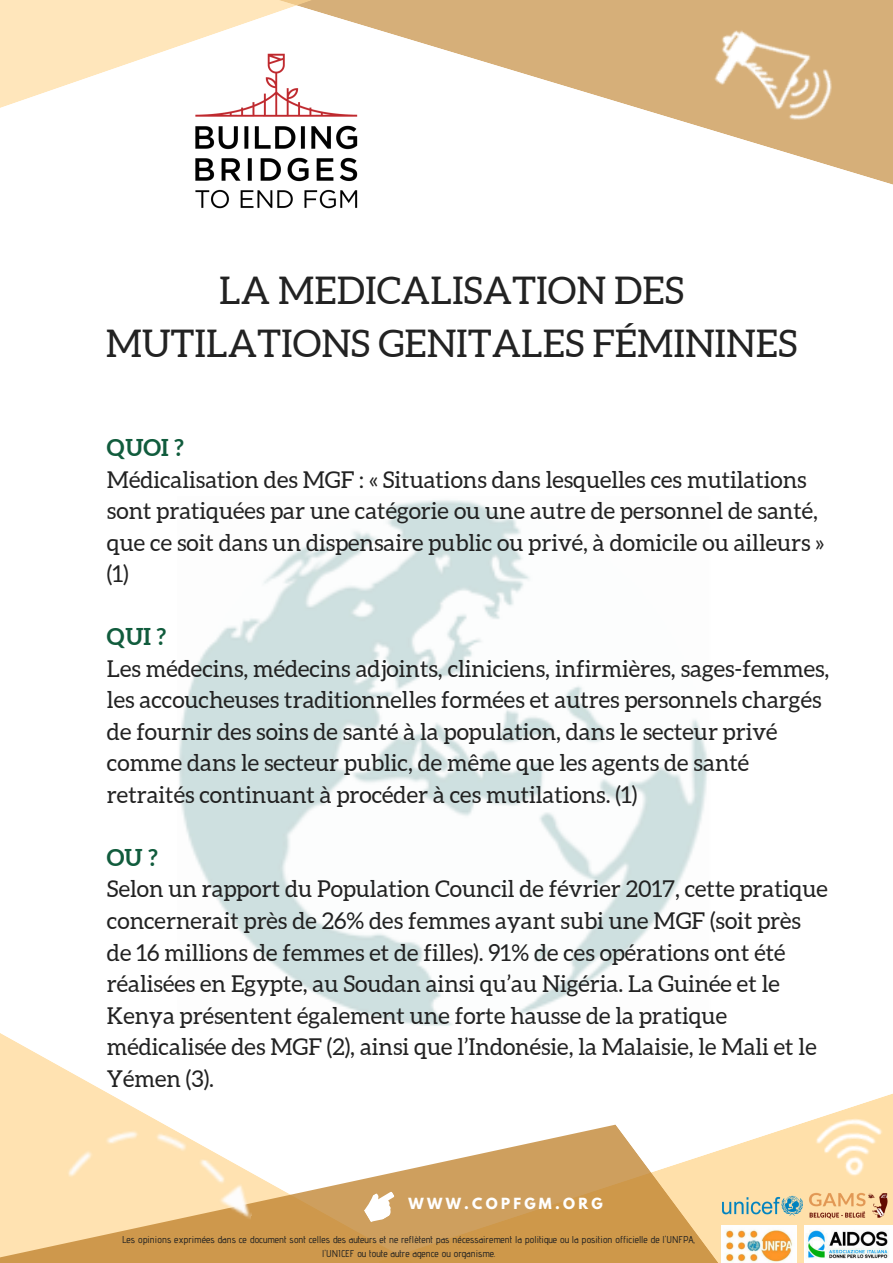
<style>
.page{position:relative;width:893px;height:1263px;background:#fff}
.page>*{position:absolute;margin:0;border:0;box-sizing:border-box;transform-origin:0 0}
.t1{font:38.1px/52.9px "Aleo";color:#222;text-align:center}
.t2{font:23.25px/31.5px "Aleo";color:#222}
.t3{font:700 23.25px "Aleo";color:#115c3d}
.t4{font:700 13.65px "League Spartan";letter-spacing:.24em;color:#fff}
.t5{font:500 9.9px/13.5px "Advent Pro";color:#222;text-align:center}
</style>
<div class="page">
<svg style="left:720px;top:1093px;width:173px;height:170px;fill:#ffe0aa"></svg>
<svg style="left:0;top:1033px;width:720px;height:230px"></svg>
<svg style="left:313px;top:0;width:580px;height:185px"></svg>
<svg style="left:0;top:0;width:313px;height:108px"></svg>
<img style="left:193px;top:51px;width:167px;height:158px">
<img style="left:179px;top:500px;width:528px;height:526px">
<svg style="left:360px;top:1186px;width:42px;height:39px"></svg>
<img style="left:49px;top:1090px;width:220px;height:170px">
<img style="left:697px;top:0;width:146px;height:150px">
<img style="left:813px;top:1116px;width:74px;height:65px">
<img style="left:804px;top:1225px;width:89px;height:38px">
<img style="left:722px;top:1225px;width:74px;height:38px">
<img style="left:808px;top:1190px;width:83px;height:29px">
<img style="left:723px;top:1194px;width:80px;height:24px">
<h1 class="t1" style="left:106px;top:264px;width:693px">LA MEDICALISATION DES<br>MUTILATIONS GENITALES FÉMININES</h1>
<p class="t3" style="left:107px;top:434px;width:78px">QUOI ?</p>
<p class="t2" style="left:107px;top:463px;width:719px">Médicalisation des MGF : « Situations dans lesquelles ces mutilations sont pratiquées par une catégorie ou une autre de personnel de santé, que ce soit dans un dispensaire public ou privé, à domicile ou ailleurs » (1)</p>
<p class="t3" style="left:107px;top:623px;width:61px">QUI ?</p>
<p class="t2" style="left:107px;top:653px;width:724px">Les médecins, médecins adjoints, cliniciens, infirmières, sages-femmes, les accoucheuses traditionnelles formées et autres personnels chargés de fournir des soins de santé à la population, dans le secteur privé comme dans le secteur public, de même que les agents de santé retraités continuant à procéder à ces mutilations. (1)</p>
<p class="t3" style="left:107px;top:844px;width:52px">OU ?</p>
<p class="t2" style="left:107px;top:873px;width:722px">Selon un rapport du Population Council de février 2017, cette pratique concernerait près de 26% des femmes ayant subi une MGF (soit près de 16 millions de femmes et de filles). 91% de ces opérations ont été réalisées en Egypte, au Soudan ainsi qu’au Nigéria. La Guinée et le Kenya présentent également une forte hausse de la pratique médicalisée des MGF (2), ainsi que l’Indonésie, la Malaisie, le Mali et le Yémen (3).</p>
<p class="t4" style="left:409px;top:1197px;width:196px">WWW.COPFGM.ORG</p>
<p class="t5" style="left:122px;top:1233px;width:575px">Les opinions exprimées dans ce document sont celles des auteurs et ne reflètent pas nécessairement la politique ou la position officielle de l'UNFPA, l'UNICEF ou toute autre agence ou organisme.</p>
</div>
